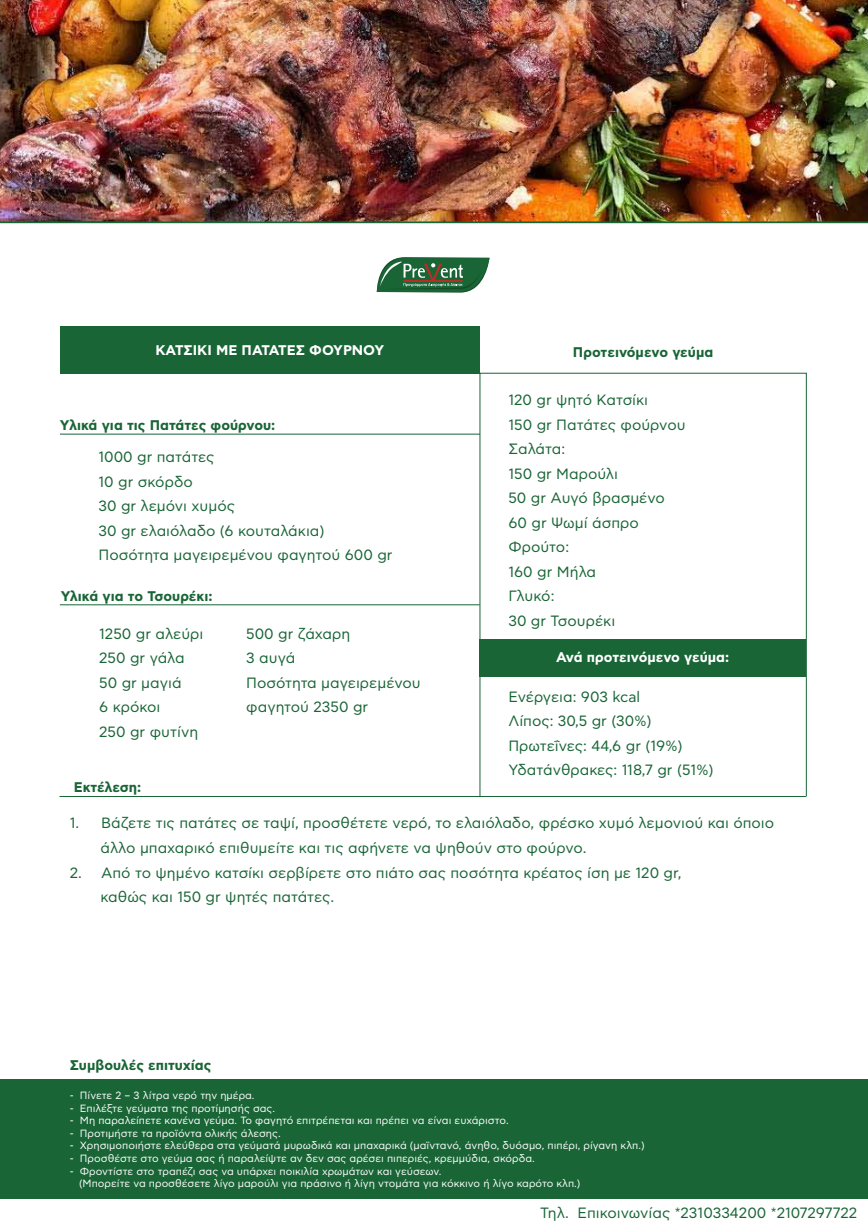
<style>
.page{position:relative;width:868px;height:1228px;background:#fff}
.page>*{position:absolute;margin:0;border:0;box-sizing:border-box;transform-origin:0 0}
.t1{font:14.88px/24.5px "CF Asty Std";color:#196536}
.t2{font:700 14px "CF Asty Std";color:#196536}
.t3{font:700 14px "CF Asty Std";letter-spacing:-.005em;color:#fff}
.t4{font:10.5px/12.6px "CF Asty Std";color:#fff}
</style>
<div class="page">
<div style="left:0;top:1079px;width:868px;height:120px;background:#196536"></div>
<div style="left:480px;top:639px;width:326px;height:37px;background:#196536"></div>
<img style="left:0;top:0;width:868px;height:221px">
<svg style="left:376px;top:257px;width:114px;height:36px;background:#538361"></svg>
<hr style="left:0;top:221px;width:868px;height:2px;background:#196536">
<div style="left:60px;top:326px;width:420px;height:48px;background:#196536"></div>
<hr style="left:60px;top:434px;width:420px;height:1px;background:#196536">
<hr style="left:60px;top:796px;width:746px;height:1px;background:#196536">
<hr style="left:60px;top:604px;width:420px;height:1px;background:#196536">
<p class="t3" style="left:156px;top:342px;width:230px">ΚΑΤΣΙΚΙ ΜΕ ΠΑΤΑΤΕΣ ΦΟΥΡΝΟΥ</p>
<p class="t2" style="left:573px;top:344px;width:142px">Προτεινόμενο γεύμα</p>
<p class="t1" style="left:508px;top:388px;width:179px">120 gr ψητό Κατσίκι<br>150 gr Πατάτες φούρνου<br>Σαλάτα:<br>150 gr Μαρούλι<br>50 gr Αυγό βρασμένο<br>60 gr Ψωμί άσπρο<br>Φρούτο:<br>160 gr Μήλα<br>Γλυκό:<br>30 gr Τσουρέκι</p>
<p class="t2" style="left:60px;top:417px;width:217px">Υλικά για τις Πατάτες φούρνου:</p>
<p class="t1" style="left:98px;top:445px;width:296px">1000 gr πατάτες<br>10 gr σκόρδο<br>30 gr λεμόνι χυμός<br>30 gr ελαιόλαδο (6 κουταλάκια)<br>Ποσότητα μαγειρεμένου φαγητού 600 gr</p>
<p class="t2" style="left:61px;top:587px;width:153px">Υλικά για το Τσουρέκι:</p>
<p class="t1" style="left:99px;top:622px;width:106px">1250 gr αλεύρι<br>250 gr γάλα<br>50 gr μαγιά<br>6 κρόκοι<br>250 gr φυτίνη</p>
<p class="t1" style="left:246px;top:622px;width:176px">500 gr ζάχαρη<br>3 αυγά<br>Ποσότητα μαγειρεμένου φαγητού 2350 gr</p>
<p class="t3" style="left:556px;top:649px;width:175px">Ανά προτεινόμενο γεύμα:</p>
<p class="t1" style="left:508px;top:685px;width:207px">Ενέργεια: 903 kcal<br>Λίπος: 30,5 gr (30%)<br>Πρωτεΐνες: 44,6 gr (19%)<br>Υδατάνθρακες: 118,7 gr (51%)</p>
<p class="t2" style="left:74px;top:779px;width:69px">Eκτέλεση:</p>
<p class="t1" style="left:101px;top:811px;width:675px;text-indent:-31px">1. Βάζετε τις πατάτες σε ταψί, προσθέτετε νερό, το ελαιόλαδο, φρέσκο χυμό λεμονιού και όποιο άλλο μπαχαρικό επιθυμείτε και τις αφήνετε να ψηθούν στο φούρνο.</p>
<p class="t1" style="left:101px;top:860px;width:582px;text-indent:-31px">2. Από το ψημένο κατσίκι σερβίρετε στο πιάτο σας ποσότητα κρέατος ίση με 120 gr, καθώς και 150 gr ψητές πατάτες.</p>
<p class="t2" style="left:70px;top:1056px;width:143px">Συμβουλές επιτυχίας</p>
<p class="t4" style="left:70px;top:1089px;width:186px">- Πίνετε 2 – 3 λίτρα νερό την ημέρα.</p>
<p class="t4" style="left:70px;top:1102px;width:207px">- Επιλέξτε γεύματα της προτίμησής σας.</p>
<p class="t4" style="left:70px;top:1114px;width:440px">- Μη παραλείπετε κανένα γεύμα. Το φαγητό επιτρέπεται και πρέπει να είναι ευχάριστο.</p>
<p class="t4" style="left:70px;top:1127px;width:213px">- Προτιμήστε τα προϊόντα ολικής άλεσης.</p>
<p class="t4" style="left:70px;top:1139px;width:576px">- Χρησιμοποιήστε ελεύθερα στα γεύματά μυρωδικά και μπαχαρικά (μαϊντανό, άνηθο, δυόσμο, πιπέρι, ρίγανη κλπ.)</p>
<p class="t4" style="left:70px;top:1152px;width:467px">- Προσθέστε στο γεύμα σας ή παραλείψτε αν δεν σας αρέσει πιπεριές, κρεμμύδια, σκόρδα.</p>
<p class="t4" style="left:79px;top:1165px;width:503px;text-indent:-9px">- Φροντίστε στο τραπέζι σας να υπάρχει ποικιλία χρωμάτων και γεύσεων.<br>(Μπορείτε να προσθέσετε λίγο μαρούλι για πράσινο ή λίγη ντομάτα για κόκκινο ή λίγο καρότο κλπ.)</p>
<p class="t1" style="left:540px;top:1201px;width:318px">Τηλ. Επικοινωνίας *2310334200 *2107297722</p>
</div>
